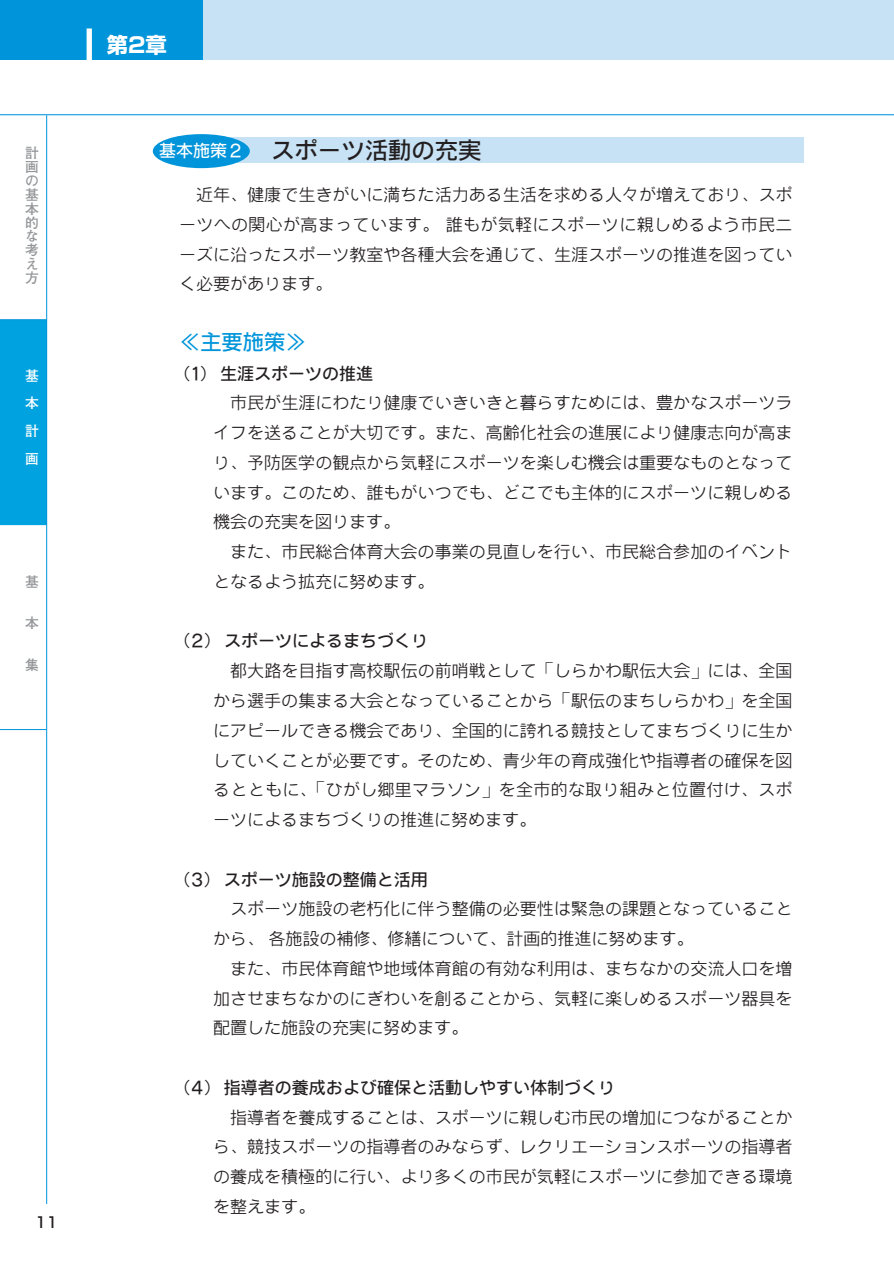
<style>
.page{position:relative;width:894px;height:1263px;background:#fff}
.page>*{position:absolute;margin:0;border:0;box-sizing:border-box;transform-origin:0 0}
.t1{font:23.4px "NIS S4";color:#231f20}
.t2{font:21.3px "NIS S4";color:#0095da}
.t3{font:700 21.3px "Shin Go";color:#fff}
.t4{font:16.95px/29.7px "NIS S1";color:#231f20;text-align:justify}
.t5{font:16.95px "NIS S4";color:#231f20}
.t6{font:500 14.85px "Shin Go";color:#231f20}
.t7{font:700 13.8px/13.8px "Futo Go B101";color:#939598;text-align:justify}
.t8{font:700 13.8px/27.6px "Futo Go B101";color:#fff;text-align:justify}
.s1{font-size:16.95px;color:#fff}
</style>
<div class="page">
<hr style="left:0;top:524px;width:47px;height:1px;background:#0095da">
<hr style="left:0;top:729px;width:47px;height:1px;background:#0095da">
<hr style="left:893px;top:0;width:1px;height:60px;background:#c7e1f5">
<div style="left:196px;top:0;width:697px;height:60px;background:#c7e1f5"></div>
<div style="left:0;top:0;width:203px;height:60px;background:#0095da"></div>
<div style="left:0;top:320px;width:47px;height:204px;background:#00a3df"></div>
<hr style="left:0;top:114px;width:893px;height:1px;background:#0095da">
<hr style="left:46px;top:115px;width:1px;height:1089px;background:#0095da">
<hr style="left:0;top:319px;width:47px;height:1px;background:#0095da">
<div style="left:87px;top:28px;width:5px;height:40px;background:#fff"></div>
<div style="left:175px;top:137px;width:629px;height:26px;background:#c7e1f5"></div>
<div style="left:153px;top:134px;width:97px;height:34px;background:#0095da;border-radius:50%"></div>
<p class="t7" style="left:25px;top:148px;width:15px">計画の基本的な考え方</p>
<p class="t8" style="left:25px;top:363px;width:15px">基本計画</p>
<p class="t7" style="left:25px;top:576px;width:15px">基</p>
<p class="t7" style="left:25px;top:618px;width:15px">本</p>
<p class="t7" style="left:25px;top:659px;width:15px">集</p>
<p class="t6" style="left:35px;top:1217px;width:24px">11</p>
<p class="t3" style="left:107px;top:37px;width:61px">第2章</p>
<p class="t1" style="left:159px;top:141px;width:324px"><span class="s1">基本施策２</span> スポーツ活動の充実</p>
<p class="t4" style="left:179px;top:182px;width:615px;text-indent:17px">近年、健康で生きがいに満ちた活力ある生活を求める人々が増えており、スポーツへの関心が高まっています。誰もが気軽にスポーツに親しめるよう市民ニーズに沿ったスポーツ教室や各種大会を通じて、生涯スポーツの推進を図っていく必要があります。</p>
<p class="t2" style="left:179px;top:334px;width:129px">≪主要施策≫</p>
<p class="t5" style="left:179px;top:367px;width:195px">(1) 生涯スポーツの推進</p>
<p class="t4" style="left:230px;top:390px;width:564px">市民が生涯にわたり健康でいきいきと暮らすためには、豊かなスポーツラ</p>
<p class="t4" style="left:213px;top:420px;width:581px">イフを送ることが大切です。また、高齢化社会の進展により健康志向が高ま</p>
<p class="t4" style="left:213px;top:450px;width:581px">り、予防医学の観点から気軽にスポーツを楽しむ機会は重要なものとなって</p>
<p class="t4" style="left:213px;top:480px;width:581px">います。このため、誰もがいつでも、どこでも主体的にスポーツに親しめる</p>
<p class="t4" style="left:213px;top:509px;width:189px">機会の充実を図ります。</p>
<p class="t4" style="left:230px;top:539px;width:564px">また、市民総合体育大会の事業の見直しを行い、市民総合参加のイベント</p>
<p class="t4" style="left:213px;top:569px;width:223px">となるよう拡充に努めます。</p>
<p class="t5" style="left:179px;top:635px;width:251px">(2) スポーツによるまちづくり</p>
<p class="t4" style="left:230px;top:658px;width:564px">都大路を目指す高校駅伝の前哨戦として「しらかわ駅伝大会」には、全国</p>
<p class="t4" style="left:213px;top:688px;width:581px">から選手の集まる大会となっていることから「駅伝のまちしらかわ」を全国</p>
<p class="t4" style="left:213px;top:718px;width:581px">にアピールできる機会であり、全国的に誇れる競技としてまちづくりに生か</p>
<p class="t4" style="left:213px;top:748px;width:581px">していくことが必要です。そのため、青少年の育成強化や指導者の確保を図</p>
<p class="t4" style="left:213px;top:777px;width:581px">るとともに、「ひがし郷里マラソン」を全市的な取り組みと位置付け、スポ</p>
<p class="t4" style="left:213px;top:807px;width:325px">ーツによるまちづくりの推進に努めます。</p>
<p class="t5" style="left:179px;top:873px;width:250px">(3) スポーツ施設の整備と活用</p>
<p class="t4" style="left:230px;top:896px;width:564px">スポーツ施設の老朽化に伴う整備の必要性は緊急の課題となっていること</p>
<p class="t4" style="left:213px;top:926px;width:482px">から、各施設の補修、修繕について、計画的推進に努めます。</p>
<p class="t4" style="left:230px;top:956px;width:564px">また、市民体育館や地域体育館の有効な利用は、まちなかの交流人口を増</p>
<p class="t4" style="left:213px;top:986px;width:581px">加させまちなかのにぎわいを創ることから、気軽に楽しめるスポーツ器具を</p>
<p class="t4" style="left:213px;top:1015px;width:257px">配置した施設の充実に努めます。</p>
<p class="t5" style="left:179px;top:1081px;width:438px">(4) 指導者の養成および確保と活動しやすい体制づくり</p>
<p class="t4" style="left:230px;top:1105px;width:564px">指導者を養成することは、スポーツに親しむ市民の増加につながることか</p>
<p class="t4" style="left:213px;top:1135px;width:581px">ら、競技スポーツの指導者のみならず、レクリエーションスポーツの指導者</p>
<p class="t4" style="left:213px;top:1164px;width:581px">の養成を積極的に行い、より多くの市民が気軽にスポーツに参加できる環境</p>
<p class="t4" style="left:213px;top:1194px;width:104px">を整えます。</p>
</div>
